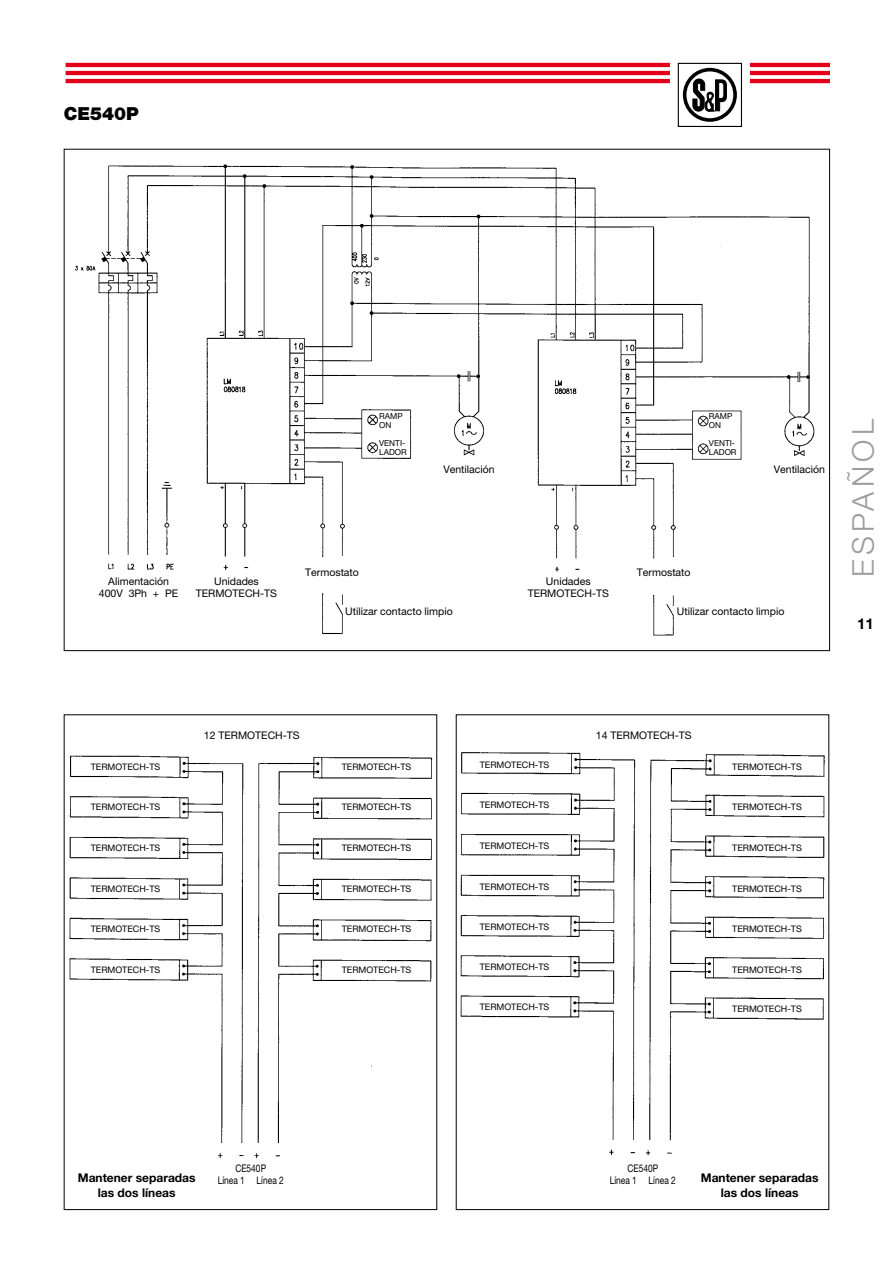
<style>
.page{position:relative;width:893px;height:1263px;background:#fff}
.page>*{position:absolute;margin:0;border:0;box-sizing:border-box;transform-origin:0 0}
.t1{font:300 30px "Helvetica Neue";letter-spacing:.15em;color:#9c9d9f}
.t2{font:900 18px "Helvetica Neue";color:#000}
.t3{font:700 15px "Helvetica Neue";color:#000}
.t4{font:700 12px/14.4px "Helvetica Neue";color:#000;text-align:center}
.t5{font:10.5px/12px "Helvetica Neue";color:#000;text-align:center}
.t6{font:10.5px/12px "Helvetica Neue";color:#000;text-align:center;scale:.8 1}
.t7{font:9px "Helvetica Neue";color:#000}
.t8{font:8.25px/9px "Helvetica Neue";color:#000}
</style>
<div class="page">
<svg style="left:693px;top:79px;width:34px;height:32px"></svg>
<div style="left:683px;top:68px;width:54px;height:54px;border:4px solid #000;border-radius:50%"></div>
<div style="left:678px;top:63px;width:64px;height:64px;border:1px solid #000"></div>
<hr style="left:66px;top:63px;width:604px;height:4px;background:#e2001a">
<hr style="left:66px;top:71px;width:604px;height:4px;background:#e2001a">
<hr style="left:66px;top:79px;width:604px;height:4px;background:#e2001a">
<hr style="left:750px;top:63px;width:79px;height:4px;background:#e2001a">
<hr style="left:750px;top:71px;width:79px;height:4px;background:#e2001a">
<hr style="left:750px;top:79px;width:79px;height:4px;background:#e2001a">
<img style="left:75px;top:164px;width:740px;height:472px">
<img style="left:63px;top:747px;width:370px;height:416px">
<img style="left:460px;top:747px;width:370px;height:416px">
<h2 class="t2" style="left:64px;top:103px;width:77px">CE540P</h2>
<p class="t8" style="left:379px;top:411px;width:25px">RAMP<br>ON</p>
<p class="t8" style="left:379px;top:438px;width:29px">VENTI-<br>LADOR</p>
<p class="t5" style="left:443px;top:463px;width:53px">Ventilación</p>
<p class="t5" style="left:108px;top:575px;width:62px">Alimentación</p>
<p class="t5" style="left:99px;top:587px;width:81px">400V 3Ph + PE</p>
<p class="t5" style="left:196px;top:575px;width:83px">Unidades<br>TERMOTECH-TS</p>
<p class="t5" style="left:305px;top:566px;width:55px">Termostato</p>
<p class="t5" style="left:345px;top:605px;width:109px">Utilizar contacto limpio</p>
<p class="t5" style="left:528px;top:575px;width:83px">Unidades<br>TERMOTECH-TS</p>
<p class="t8" style="left:709px;top:411px;width:25px">RAMP<br>ON</p>
<p class="t8" style="left:709px;top:438px;width:29px">VENTI-<br>LADOR</p>
<p class="t5" style="left:774px;top:463px;width:53px">Ventilación</p>
<p class="t5" style="left:637px;top:566px;width:55px">Termostato</p>
<p class="t5" style="left:677px;top:605px;width:109px">Utilizar contacto limpio</p>
<h1 class="t1" style="left:845px;top:577px;width:160px;rotate:-90deg">ESPAÑOL</h1>
<h3 class="t3" style="left:857px;top:614px;width:18px">11</h3>
<p class="t7" style="left:91px;top:761px;width:71px">TERMOTECH-TS</p>
<p class="t7" style="left:91px;top:802px;width:71px">TERMOTECH-TS</p>
<p class="t7" style="left:91px;top:843px;width:71px">TERMOTECH-TS</p>
<p class="t7" style="left:91px;top:884px;width:71px">TERMOTECH-TS</p>
<p class="t7" style="left:91px;top:924px;width:71px">TERMOTECH-TS</p>
<p class="t7" style="left:91px;top:964px;width:71px">TERMOTECH-TS</p>
<p class="t5" style="left:204px;top:729px;width:97px">12 TERMOTECH-TS</p>
<p class="t7" style="left:342px;top:761px;width:71px">TERMOTECH-TS</p>
<p class="t7" style="left:342px;top:802px;width:71px">TERMOTECH-TS</p>
<p class="t7" style="left:342px;top:843px;width:71px">TERMOTECH-TS</p>
<p class="t7" style="left:342px;top:884px;width:71px">TERMOTECH-TS</p>
<p class="t7" style="left:342px;top:924px;width:71px">TERMOTECH-TS</p>
<p class="t7" style="left:342px;top:964px;width:71px">TERMOTECH-TS</p>
<p class="t7" style="left:480px;top:759px;width:71px">TERMOTECH-TS</p>
<p class="t7" style="left:480px;top:800px;width:71px">TERMOTECH-TS</p>
<p class="t7" style="left:480px;top:841px;width:71px">TERMOTECH-TS</p>
<p class="t7" style="left:480px;top:881px;width:71px">TERMOTECH-TS</p>
<p class="t7" style="left:480px;top:922px;width:71px">TERMOTECH-TS</p>
<p class="t7" style="left:480px;top:962px;width:71px">TERMOTECH-TS</p>
<p class="t7" style="left:480px;top:1001px;width:71px">TERMOTECH-TS</p>
<p class="t5" style="left:596px;top:729px;width:97px">14 TERMOTECH-TS</p>
<p class="t7" style="left:732px;top:761px;width:71px">TERMOTECH-TS</p>
<p class="t7" style="left:732px;top:802px;width:71px">TERMOTECH-TS</p>
<p class="t7" style="left:732px;top:843px;width:71px">TERMOTECH-TS</p>
<p class="t7" style="left:732px;top:884px;width:71px">TERMOTECH-TS</p>
<p class="t7" style="left:732px;top:924px;width:71px">TERMOTECH-TS</p>
<p class="t7" style="left:732px;top:964px;width:71px">TERMOTECH-TS</p>
<p class="t7" style="left:732px;top:1003px;width:71px">TERMOTECH-TS</p>
<h3 class="t4" style="left:78px;top:1170px;width:119px">Mantener separadas las dos líneas</h3>
<p class="t6" style="left:218px;top:1162px;width:84px">CE540P<br>Línea 1 Línea 2</p>
<p class="t6" style="left:610px;top:1162px;width:84px">CE540P<br>Línea 1 Línea 2</p>
<h3 class="t4" style="left:701px;top:1170px;width:119px">Mantener separadas las dos líneas</h3>
</div>
